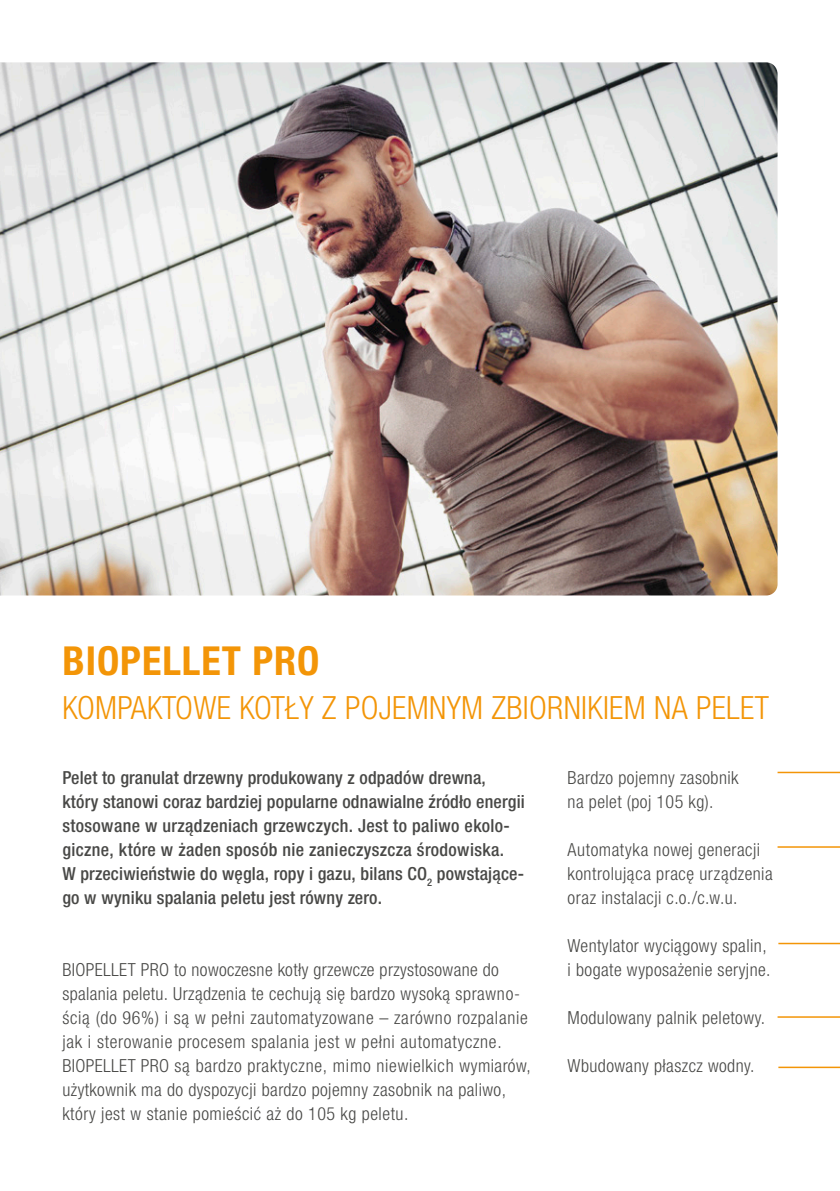
<style>
.page{position:relative;width:840px;height:1191px;background:#fff}
.page>*{position:absolute;margin:0;border:0;box-sizing:border-box;transform-origin:0 0}
.t1{font:700 condensed 40px "Helvetica Neue LTW1 G";letter-spacing:.025em;color:#f39507}
.t2{font:300 condensed 32px "Helvetica Neue LTW1 G";letter-spacing:.01em;color:#f39507}
.t3{font:300 condensed 18px/24px "Helvetica Neue LTW1 G";letter-spacing:.025em;color:#484846}
.t4{font:500 condensed 18px/24px "Helvetica Neue LTW1 G";letter-spacing:.01em;color:#484846}
</style>
<div class="page">
<svg style="left:777px;top:1016px;width:62px;height:2px"></svg>
<svg style="left:778px;top:1066px;width:61px;height:2px"></svg>
<svg style="left:778px;top:942px;width:61px;height:3px"></svg>
<svg style="left:777px;top:771px;width:62px;height:77px"></svg>
<img style="left:0;top:62px;width:777px;height:533px">
<h1 class="t1" style="left:62px;top:637px;width:258px">BIOPELLET PRO</h1>
<h2 class="t2" style="left:62px;top:689px;width:707px">KOMPAKTOWE KOTŁY Z POJEMNYM ZBIORNIKIEM NA PELET</h2>
<p class="t4" style="left:62px;top:765px;width:463px">Pelet to granulat drzewny produkowany z odpadów drewna, który stanowi coraz bardziej popularne odnawialne źródło energii stosowane w urządzeniach grzewczych. Jest to paliwo ekolo&shy;giczne, które w żaden sposób nie zanieczyszcza środowiska.<br>W przeciwieństwie do węgla, ropy i gazu, bilans CO<sub>2</sub> powstające&shy;go w wyniku spalania peletu jest równy zero.</p>
<p class="t3" style="left:567px;top:765px;width:172px">Bardzo pojemny zasobnik na pelet (poj 105 kg).</p>
<p class="t3" style="left:567px;top:837px;width:206px">Automatyka nowej generacji kontrolująca pracę urządzenia oraz instalacji c.o./c.w.u.</p>
<p class="t3" style="left:567px;top:934px;width:200px">Wentylator wyciągowy spalin,</p>
<p class="t3" style="left:62px;top:958px;width:437px">BIOPELLET PRO to nowoczesne kotły grzewcze przystosowane do</p>
<p class="t3" style="left:567px;top:958px;width:204px">i bogate wyposażenie seryjne.</p>
<p class="t3" style="left:62px;top:982px;width:469px">spalania peletu. Urządzenia te cechują się bardzo wysoką sprawno&shy;ścią (do 96%) i są w pełni zautomatyzowane – zarówno rozpalanie jak i sterowanie procesem spalania jest w pełni automatyczne.<br>BIOPELLET PRO są bardzo praktyczne, mimo niewielkich wymiarów, użytkownik ma do dyspozycji bardzo pojemny zasobnik na paliwo, który jest w stanie pomieścić aż do 105 kg peletu.</p>
<p class="t3" style="left:567px;top:1006px;width:199px">Modulowany palnik peletowy.</p>
<p class="t3" style="left:567px;top:1054px;width:188px">Wbudowany płaszcz wodny.</p>
</div>
